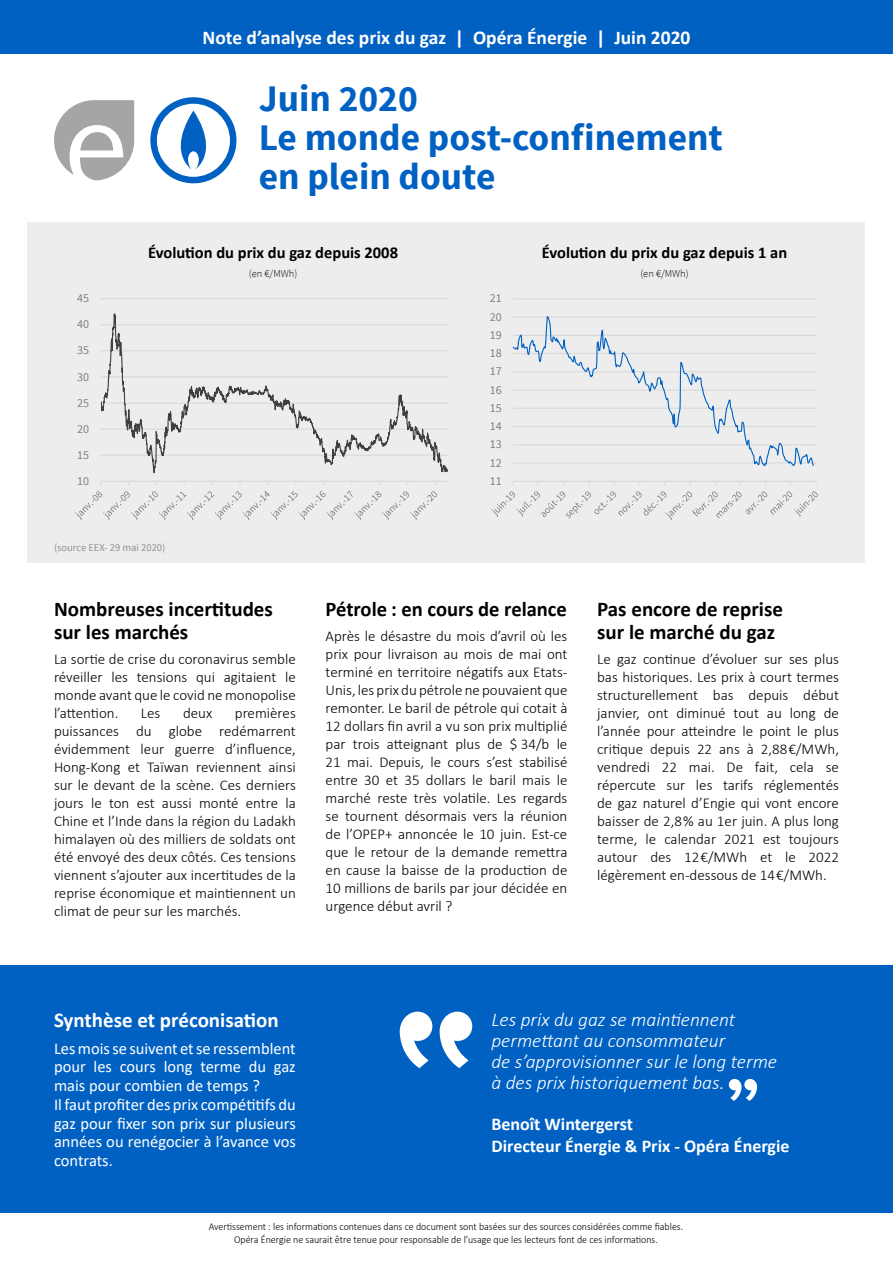
<style>
.page{position:relative;width:893px;height:1263px;background:#fff}
.page>*{position:absolute;margin:0;border:0;box-sizing:border-box;transform-origin:0 0}
.t1{font:700 37.5px/39px "Source Sans Pro";color:#0061c3}
.t2{font:700 21px/22.5px "Calibri";color:#000}
.t3{font:700 21px "Calibri";color:#fff}
.t4{font:italic 300 19.5px/21px "Calibri";color:#fff}
.t5{font:700 19.5px "Calibri";color:#fff}
.t6{font:700 18px/21.6px "Calibri";color:#fff}
.t7{font:16.5px/18.8px "Calibri";color:#fff}
.t8{font:700 16.5px "Calibri";color:#000}
.t9{font:300 15px/18px "Calibri";color:#000;text-align:justify}
.t10{font:12px "Source Sans Pro";color:#808080}
.t11{font:300 10.5px/12.6px "Calibri";color:#000;text-align:center;scale:.95 1}
.t12{font:10.5px "Source Sans Pro";color:#8f8f8f}
.t13{font:300 10.5px "Source Sans Pro";color:#000}
</style>
<div class="page">
<div style="left:27px;top:223px;width:837px;height:340px;background:#eeeded"></div>
<div style="left:0;top:0;width:893px;height:53px;background:#0061c3"></div>
<div style="left:0;top:965px;width:893px;height:247px;background:#0061c3"></div>
<svg style="left:400px;top:1011px;width:32px;height:57px"></svg>
<svg style="left:440px;top:1011px;width:32px;height:57px"></svg>
<svg style="left:729px;top:1079px;width:28px;height:22px"></svg>
<svg style="left:54px;top:100px;width:46px;height:80px"></svg>
<hr style="left:513px;top:462px;width:303px;height:1px;background:#d9d9d9">
<hr style="left:513px;top:444px;width:303px;height:1px;background:#d9d9d9">
<hr style="left:513px;top:426px;width:303px;height:1px;background:#d9d9d9">
<hr style="left:513px;top:408px;width:303px;height:1px;background:#d9d9d9">
<hr style="left:513px;top:390px;width:303px;height:1px;background:#d9d9d9">
<hr style="left:513px;top:371px;width:303px;height:1px;background:#d9d9d9">
<hr style="left:513px;top:353px;width:303px;height:1px;background:#d9d9d9">
<hr style="left:513px;top:335px;width:303px;height:1px;background:#d9d9d9">
<hr style="left:513px;top:316px;width:303px;height:2px;background:#d9d9d9">
<hr style="left:513px;top:298px;width:303px;height:1px;background:#d9d9d9">
<hr style="left:513px;top:481px;width:303px;height:1px;background:#d9d9d9">
<svg style="left:512px;top:316px;width:303px;height:150px"></svg>
<svg style="left:492px;top:491px;width:326px;height:29px"></svg>
<hr style="left:100px;top:455px;width:349px;height:1px;background:#d9d9d9">
<hr style="left:100px;top:429px;width:349px;height:1px;background:#d9d9d9">
<hr style="left:100px;top:403px;width:349px;height:1px;background:#d9d9d9">
<hr style="left:100px;top:376px;width:349px;height:1px;background:#d9d9d9">
<hr style="left:100px;top:350px;width:349px;height:1px;background:#d9d9d9">
<hr style="left:100px;top:324px;width:349px;height:1px;background:#d9d9d9">
<hr style="left:100px;top:298px;width:349px;height:1px;background:#d9d9d9">
<hr style="left:100px;top:481px;width:349px;height:1px;background:#d9d9d9">
<svg style="left:100px;top:53px;width:348px;height:421px"></svg>
<svg style="left:75px;top:482px;width:362px;height:38px"></svg>
<h3 class="t5" style="left:203px;top:23px;width:489px">Note d’analyse des prix du gaz | Opéra Énergie | Juin 2020</h3>
<h1 class="t1" style="left:259px;top:82px;width:466px">Juin 2020<br>Le monde post-confinement en plein doute</h1>
<p class="t8" style="left:148px;top:241px;width:251px">Évolution du prix du gaz depuis 2008</p>
<p class="t13" style="left:249px;top:270px;width:50px">(en €/MWh)</p>
<p class="t8" style="left:542px;top:241px;width:247px">Évolution du prix du gaz depuis 1 an</p>
<p class="t13" style="left:640px;top:270px;width:50px">(en €/MWh)</p>
<p class="t10" style="left:77px;top:294px;width:13px">45</p>
<p class="t10" style="left:490px;top:294px;width:13px">21</p>
<p class="t10" style="left:77px;top:320px;width:13px">40</p>
<p class="t10" style="left:490px;top:312px;width:13px">20</p>
<p class="t10" style="left:490px;top:330px;width:13px">19</p>
<p class="t10" style="left:77px;top:346px;width:13px">35</p>
<p class="t10" style="left:490px;top:348px;width:13px">18</p>
<p class="t10" style="left:77px;top:372px;width:13px">30</p>
<p class="t10" style="left:490px;top:367px;width:13px">17</p>
<p class="t10" style="left:490px;top:385px;width:13px">16</p>
<p class="t10" style="left:77px;top:398px;width:13px">25</p>
<p class="t10" style="left:490px;top:403px;width:13px">15</p>
<p class="t10" style="left:77px;top:424px;width:13px">20</p>
<p class="t10" style="left:490px;top:421px;width:13px">14</p>
<p class="t10" style="left:490px;top:439px;width:13px">13</p>
<p class="t10" style="left:77px;top:450px;width:13px">15</p>
<p class="t10" style="left:490px;top:458px;width:13px">12</p>
<p class="t10" style="left:77px;top:476px;width:13px">10</p>
<p class="t10" style="left:490px;top:476px;width:13px">11</p>
<p class="t12" style="left:54px;top:544px;width:113px">(source EEX- 29 mai 2020)</p>
<h2 class="t2" style="left:54px;top:598px;width:220px">Nombreuses incertitudes sur les marchés</h2>
<p class="t9" style="left:54px;top:650px;width:243px">La sortie de crise du coronavirus semble réveiller les tensions qui agitaient le monde avant que le covid ne monopolise l’attention.</p>
<p class="t9" style="left:54px;top:704px;width:243px;text-indent:181px">premières puissances du globe redémarrent évidemment leur guerre d’influence, Hong-Kong et Taïwan reviennent ainsi sur le devant de la scène. Ces derniers jours le ton est aussi monté entre la Chine et l’Inde dans la région du Ladakh himalayen où des milliers de soldats ont été envoyé des deux côtés. Ces tensions viennent s’ajouter aux incertitudes de la reprise économique et maintiennent un climat de peur sur les marchés.</p>
<p class="t9" style="left:141px;top:704px;width:21px">Les</p>
<p class="t9" style="left:183px;top:704px;width:31px">deux</p>
<h2 class="t2" style="left:326px;top:597px;width:243px">Pétrole : en cours de relance</h2>
<p class="t9" style="left:326px;top:627px;width:243px">Après le désastre du mois d’avril où les prix pour livraison au mois de mai ont terminé en territoire négatifs aux Etats-Unis, les prix du pétrole ne pouvaient que remonter. Le baril de pétrole qui cotait à 12 dollars fin avril a vu son prix multiplié par trois atteignant plus de $ 34/b le 21 mai. Depuis, le cours s’est stabilisé entre 30 et 35 dollars le baril mais le marché reste très volatile. Les regards se tournent désormais vers la réunion de l’OPEP+ annoncée le 10 juin. Est-ce que le retour de la demande remettra en cause la baisse de la production de 10 millions de barils par jour décidée en urgence début avril ?</p>
<h2 class="t2" style="left:597px;top:598px;width:187px">Pas encore de reprise sur le marché du gaz</h2>
<p class="t9" style="left:597px;top:650px;width:243px">Le gaz continue d’évoluer sur ses plus bas historiques. Les prix à court termes structurellement bas depuis début janvier, ont diminué tout au long de l’année pour atteindre le point le plus critique depuis 22 ans à 2,88 €/MWh, vendredi 22 mai. De fait, cela se répercute sur les tarifs réglementés de gaz naturel d’Engie qui vont encore baisser de 2,8 % au 1er juin. A plus long terme, le calendar 2021 est toujours autour des 12 €/MWh et le 2022 légèrement en-dessous de 14 €/MWh.</p>
<h2 class="t3" style="left:54px;top:1005px;width:226px">Synthèse et préconisation</h2>
<p class="t7" style="left:54px;top:1040px;width:243px">Les mois se suivent et se ressemblent pour les cours long terme du gaz mais pour combien de temps ?<br>Il faut profiter des prix compétitifs du gaz pour fixer son prix sur plusieurs années ou renégocier à l’avance vos contrats.</p>
<h3 class="t4" style="left:491px;top:1009px;width:287px">Les prix du gaz se maintiennent permettant au consommateur<br>de s’approvisionner sur le long terme à des prix historiquement bas.</h3>
<p class="t6" style="left:491px;top:1113px;width:300px">Benoît Wintergerst<br>Directeur Énergie &amp; Prix - Opéra Énergie</p>
<p class="t11" style="left:209px;top:1220px;width:501px">Avertissement : les informations contenues dans ce document sont basées sur des sources considérées comme fiables.<br>Opéra Énergie ne saurait être tenue pour responsable de l’usage que les lecteurs font de ces informations.</p>
</div>
